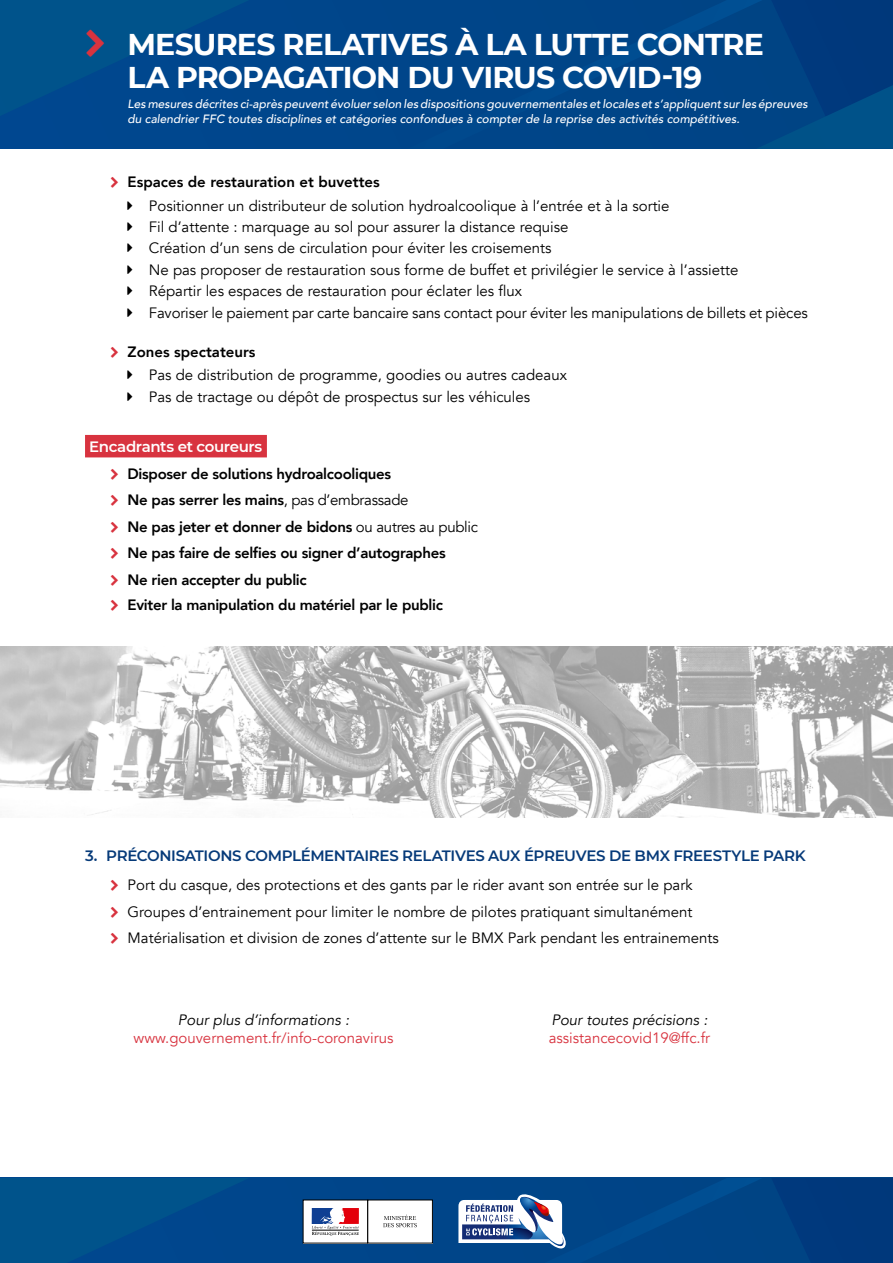
<style>
.page{position:relative;width:893px;height:1263px;background:#fff}
.page>*{position:absolute;margin:0;border:0;box-sizing:border-box;transform-origin:0 0}
.t1{font:700 30px/33px "Montserrat";letter-spacing:-.03em;color:#fff}
.t2{font:15px/21.3px "Avenir";color:#000}
.t3{font:800 15px/26.5px "Avenir";letter-spacing:-.02em;color:#000}
.t4{font:600 15px "Montserrat";letter-spacing:-.02em;color:#063a79}
.t5{font:15px "Avenir";color:#d8333f}
.t6{font:800 15px "Avenir";color:#000}
.t7{font:italic 15px "Avenir";color:#000}
.t8{font:600 15px "Montserrat";letter-spacing:-.025em;color:#fff}
.t9{font:italic 500 12px/15px "Avenir";color:#fff}
.s1{font-weight:400}
</style>
<div class="page">
<div style="left:0;top:1178px;width:893px;height:85px;background:#004589"></div>
<svg style="left:771px;top:1178px;width:122px;height:85px"></svg>
<svg style="left:0;top:1178px;width:247px;height:85px"></svg>
<div style="left:0;top:0;width:893px;height:149px;background:#004589"></div>
<svg style="left:808px;top:0;width:85px;height:148px"></svg>
<svg style="left:760px;top:0;width:48px;height:148px"></svg>
<svg style="left:458px;top:1194px;width:108px;height:55px"></svg>
<div style="left:303px;top:1200px;width:65px;height:43px;background:#fff"></div>
<svg style="left:312px;top:1208px;width:47px;height:28px"></svg>
<div style="left:368px;top:1200px;width:64px;height:43px;background:#fff"></div>
<div style="left:367px;top:1200px;width:66px;height:43px;border:1px solid #000"></div>
<svg style="left:383px;top:1215px;width:34px;height:12px"></svg>
<div style="left:85px;top:435px;width:182px;height:22px;background:#d8333f"></div>
<img style="left:0;top:647px;width:893px;height:170px">
<svg style="left:0;top:0;width:248px;height:116px"></svg>
<h1 class="t1" style="left:128px;top:27px;width:638px">MESURES RELATIVES À LA LUTTE CONTRE<br>LA PROPAGATION DU VIRUS COVID-19</h1>
<p class="t9" style="left:128px;top:96px;width:682px">Les mesures décrites ci-après peuvent évoluer selon les dispositions gouvernementales et locales et s’appliquent sur les épreuves du calendrier FFC toutes disciplines et catégories confondues à compter de la reprise des activités compétitives.</p>
<p class="t6" style="left:128px;top:170px;width:254px">Espaces de restauration et buvettes</p>
<p class="t2" style="left:149px;top:195px;width:661px">Positionner un distributeur de solution hydroalcoolique à l’entrée et à la sortie<br>Fil d’attente : marquage au sol pour assurer la distance requise<br>Création d’un sens de circulation pour éviter les croisements<br>Ne pas proposer de restauration sous forme de buffet et privilégier le service à l’assiette<br>Répartir les espaces de restauration pour éclater les flux<br>Favoriser le paiement par carte bancaire sans contact pour éviter les manipulations de billets et pièces</p>
<p class="t6" style="left:128px;top:340px;width:130px">Zones spectateurs</p>
<p class="t2" style="left:149px;top:365px;width:420px">Pas de distribution de programme, goodies ou autres cadeaux<br>Pas de tractage ou dépôt de prospectus sur les véhicules</p>
<p class="t8" style="left:89px;top:436px;width:174px">Encadrants et coureurs</p>
<p class="t3" style="left:128px;top:460px;width:352px">Disposer de solutions hydroalcooliques<br>Ne pas serrer les mains<span class="s1">, pas d’embrassade<br></span>Ne pas jeter et donner de bidons <span class="s1">ou autres au public </span>Ne pas faire de selfies ou signer d’autographes<br>Ne rien accepter du public</p>
<p class="t3" style="left:128px;top:591px;width:317px">Eviter la manipulation du matériel par le public</p>
<p class="t4" style="left:85px;top:845px;width:722px">3. PRÉCONISATIONS COMPLÉMENTAIRES RELATIVES AUX ÉPREUVES DE BMX FREESTYLE PARK</p>
<p class="t2" style="left:128px;top:872px;width:593px;line-height:26.5px">Port du casque, des protections et des gants par le rider avant son entrée sur le park<br>Groupes d’entrainement pour limiter le nombre de pilotes pratiquant simultanément<br>Matérialisation et division de zones d’attente sur le BMX Park pendant les entrainements</p>
<p class="t7" style="left:178px;top:1011px;width:173px">Pour plus d’informations :</p>
<p class="t5" style="left:134px;top:1029px;width:261px">www.gouvernement.fr/info-coronavirus</p>
<p class="t7" style="left:551px;top:1011px;width:158px">Pour toutes précisions :</p>
<p class="t5" style="left:549px;top:1029px;width:163px">assistancecovid19@ffc.fr</p>
</div>
